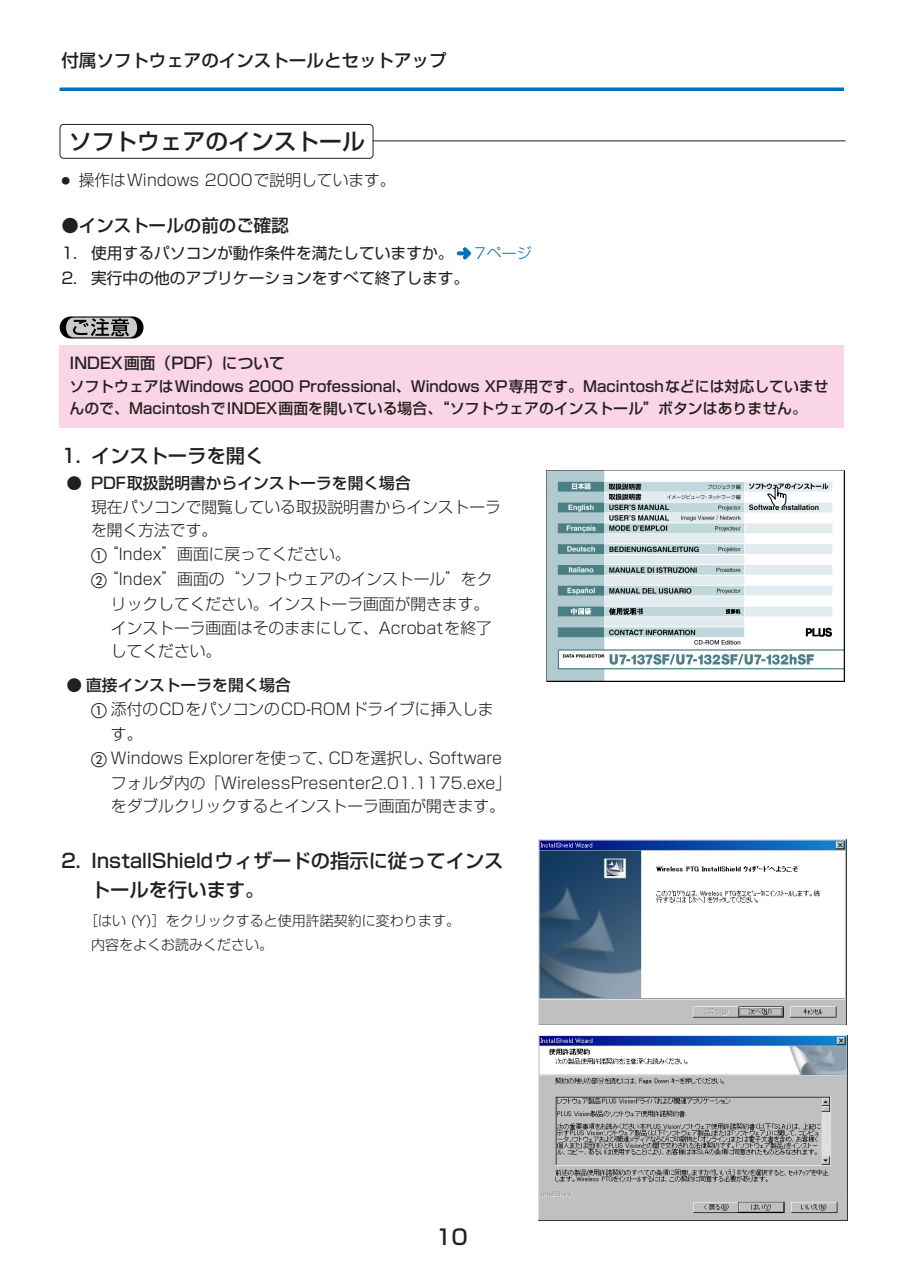
<style>
.page{position:relative;width:902px;height:1274px;background:#fff}
.page>*{position:absolute;margin:0;border:0;box-sizing:border-box;transform-origin:0 0}
.t1{font:500 22.75px "Shin Go";color:#231f20}
.t2{font:500 21px "Shin Go";color:#231f20}
.t3{font:500 19.25px/28.9px "Shin Go";color:#231f20}
.t4{font:500 17.5px "Shin Go";color:#231f20}
.t5{font:300 15.75px/24.3px "Shin Go";color:#231f20}
.t6{font:500 15.75px "Shin Go";color:#231f20}
.t7{font:15.75px "Shin Go";color:#231f20}
.t8{font:500 14.88px/22.4px "Shin Go";color:#231f20}
.t9{font:300 14.88px "Shin Go";color:#0072bc}
.t10{font:300 14px/24.3px "Shin Go";color:#231f20}
.s1{font-size:8.75px}
.s2{font-family:"European Pi One";font-weight:400}
</style>
<div class="page">
<hr style="left:60px;top:88px;width:783px;height:3px;background:#0072bc">
<svg style="left:456px;top:247px;width:15px;height:12px"></svg>
<hr style="left:261px;top:140px;width:584px;height:1px;background:#231f20">
<div style="left:60px;top:125px;width:312px;height:33px;background:#fff;border-radius:3px"></div>
<div style="left:60px;top:124px;width:313px;height:35px;border:1px solid #231f20;border-radius:4px"></div>
<img style="left:538px;top:840px;width:308px;height:184px">
<img style="left:538px;top:1036px;width:308px;height:184px">
<div style="left:60px;top:345px;width:783px;height:82px;background:#fad5e5"></div>
<svg style="left:60px;top:316px;width:83px;height:23px"></svg>
<svg style="left:66px;top:318px;width:71px;height:19px"></svg>
<img style="left:547px;top:471px;width:297px;height:211px">
<svg style="left:766px;top:486px;width:20px;height:21px"></svg>
<p class="t4" style="left:61px;top:54px;width:387px">付属ソフトウェアのインストールとセットアップ</p>
<h1 class="t1" style="left:69px;top:133px;width:297px">ソフトウェアのインストール</h1>
<p class="t5" style="left:61px;top:170px;width:336px"><span class="s1">●</span> 操作はWindows 2000で説明しています。</p>
<p class="t4" style="left:61px;top:219px;width:229px">●インストールの前のご確認</p>
<p class="t7" style="left:61px;top:247px;width:393px">1. 使用するパソコンが動作条件を満たしていますか。</p>
<p class="t9" style="left:474px;top:248px;width:59px">7ページ</p>
<p class="t7" style="left:61px;top:272px;width:409px">2. 実行中の他のアプリケーションをすべて終了します。</p>
<p class="t6" style="left:69px;top:357px;width:217px">INDEX画面（PDF）について</p>
<p class="t8" style="left:69px;top:377px;width:760px">ソフトウェアはWindows 2000 Professional、Windows XP専用です。Macintoshなどには対応していませんので、MacintoshでINDEX画面を開いている場合、“ソフトウェアのインストール”ボタンはありません。</p>
<p class="t3" style="left:61px;top:444px;width:204px">1. インストーラを開く</p>
<p class="t6" style="left:67px;top:477px;width:345px">● PDF取扱説明書からインストーラを開く場合</p>
<p class="t5" style="left:91px;top:497px;width:411px;line-height:23.6px">現在パソコンで閲覧している取扱説明書からインストーラを開く方法です。<br><span class="s2">-</span>“Index”画面に戻ってください。</p>
<p class="t5" style="left:111px;top:569px;width:383px;text-indent:-8px">“Index”画面の“ソフトウェアのインストール”をクリックしてください。インストーラ画面が開きます。インストーラ画面はそのままにして、Acrobatを終了してください。</p>
<p class="t6" style="left:67px;top:679px;width:226px">● 直接インストーラを開く場合</p>
<p class="t5" style="left:111px;top:699px;width:402px;text-indent:-20px"><span class="s2">-</span> 添付のCDをパソコンのCD-ROMドライブに挿入します。<br>Windows Explorerを使って、CDを選択し、Softwareフォルダ内の「WirelessPresenter2.01.1175.exe」をダブルクリックするとインストーラ画面が開きます。</p>
<p class="t3" style="left:91px;top:849px;width:414px;text-indent:-30px">2. InstallShieldウィザードの指示に従ってインストールを行います。</p>
<p class="t10" style="left:91px;top:910px;width:370px;text-indent:-7px">［はい (Y)］をクリックすると使用許諾契約に変わります。内容をよくお読みください。</p>
<h2 class="t2" style="left:435px;top:1229px;width:33px">10</h2>
</div>
